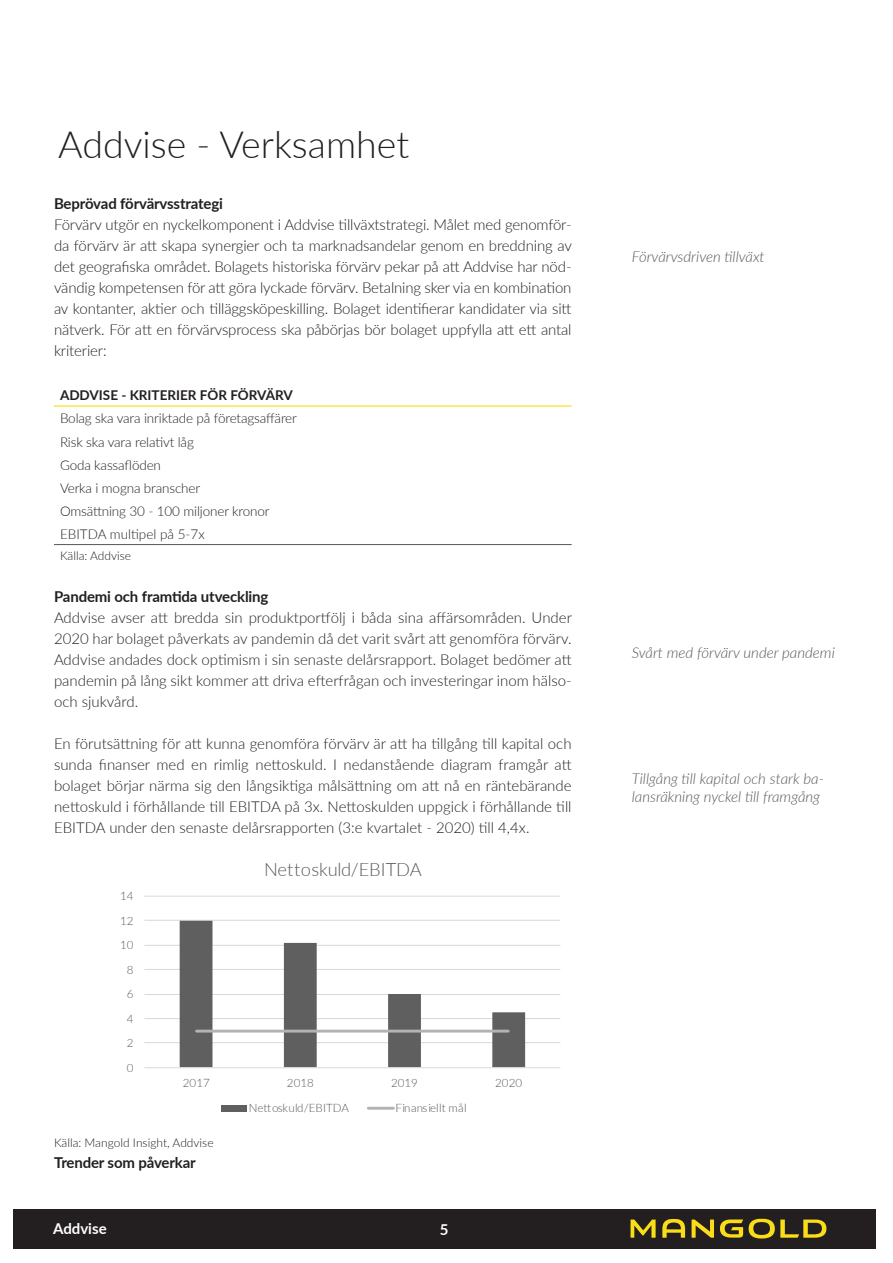
<style>
.page{position:relative;width:893px;height:1263px;background:#fff}
.page>*{position:absolute;margin:0;border:0;box-sizing:border-box;transform-origin:0 0}
.t1{font:300 37.5px "Lato";color:#231f20}
.t2{font:300 18.3px "Lato";color:#595959}
.brödtext_analys{font:300 15px/21px "Lato";color:#231f20;text-align:justify}
.Sidotext_analys{font:italic 300 15px/18px "Lato";color:#595755}
.t3{font:700 15px "Lato";letter-spacing:-.01em;color:#231f20}
.t4{font:700 15px "Lato";color:#fff}
.Tabell_light_text{font:300 13.5px "Lato";letter-spacing:-.01em;color:#231f20}
.Tabell_rubrik{font:700 13.5px "Lato";color:#231f20}
.Källa{font:300 12px "Lato";color:#231f20}
.t5{font:300 11.55px "Lato";letter-spacing:.005em;color:#595959}
</style>
<div class="page">
<div style="left:13px;top:1209px;width:862px;height:40px;background:#231f20"></div>
<svg style="left:630px;top:1219px;width:26px;height:19px"></svg>
<svg style="left:692px;top:1219px;width:22px;height:19px"></svg>
<svg style="left:662px;top:1219px;width:23px;height:19px"></svg>
<svg style="left:720px;top:1219px;width:23px;height:18px"></svg>
<svg style="left:749px;top:1219px;width:77px;height:19px"></svg>
<hr style="left:54px;top:405px;width:518px;height:2px;background:#fadd17">
<hr style="left:54px;top:544px;width:518px;height:1px;background:#54575a">
<hr style="left:144px;top:1042px;width:416px;height:1px;background:#d9d9d9">
<hr style="left:144px;top:1018px;width:416px;height:1px;background:#d9d9d9">
<hr style="left:144px;top:994px;width:416px;height:1px;background:#d9d9d9">
<hr style="left:144px;top:969px;width:416px;height:1px;background:#d9d9d9">
<hr style="left:144px;top:945px;width:416px;height:1px;background:#d9d9d9">
<hr style="left:144px;top:920px;width:416px;height:1px;background:#d9d9d9">
<hr style="left:144px;top:896px;width:416px;height:1px;background:#d9d9d9">
<svg style="left:180px;top:921px;width:345px;height:146px"></svg>
<hr style="left:144px;top:1067px;width:416px;height:1px;background:#d9d9d9">
<hr style="left:197px;top:1030px;width:311px;height:2px;background:#b3b3b3">
<div style="left:221px;top:1105px;width:25px;height:6px;background:#5f5f5f"></div>
<hr style="left:368px;top:1107px;width:25px;height:3px;background:#b3b3b3">
<p class="t1" style="left:58px;top:119px;width:352px">Addvise - Verksamhet</p>
<p class="t3" style="left:54px;top:193px;width:171px">Beprövad förvärvsstrategi</p>
<p class="brödtext_analys" style="left:54px;top:214px;width:519px">Förvärv utgör en nyckelkomponent i Addvise tillväxtstrategi. Målet med genomför&shy;da förvärv är att skapa synergier och ta marknadsandelar genom en breddning av det geografiska området. Bolagets historiska förvärv pekar på att Addvise har nöd&shy;vändig kompetensen för att göra lyckade förvärv. Betalning sker via en kombination av kontanter, aktier och tilläggsköpeskilling. Bolaget identifierar kandidater via sitt nätverk. För att en förvärvsprocess ska påbörjas bör bolaget uppfylla att ett antal kriterier:</p>
<p class="Tabell_rubrik" style="left:60px;top:385px;width:234px">ADDVISE - KRITERIER FÖR FÖRVÄRV</p>
<p class="Tabell_light_text" style="left:60px;top:409px;width:238px">Bolag ska vara inriktade på företagsaffärer</p>
<p class="Tabell_light_text" style="left:60px;top:433px;width:135px">Risk ska vara relativt låg</p>
<p class="Tabell_light_text" style="left:60px;top:456px;width:103px">Goda kassaflöden</p>
<p class="Tabell_light_text" style="left:60px;top:479px;width:142px">Verka i mogna branscher</p>
<p class="Tabell_light_text" style="left:60px;top:501px;width:211px">Omsättning 30 - 100 miljoner kronor</p>
<p class="Tabell_light_text" style="left:60px;top:524px;width:146px">EBITDA multipel på 5-7x</p>
<p class="Källa" style="left:60px;top:548px;width:73px">Källa: Addvise</p>
<p class="t3" style="left:54px;top:586px;width:216px">Pandemi och framtida utveckling</p>
<p class="brödtext_analys" style="left:54px;top:607px;width:519px">Addvise avser att bredda sin produktportfölj i båda sina affärsområden. Under 2020 har bolaget påverkats av pandemin då det varit svårt att genomföra förvärv.<br>Addvise andades dock optimism i sin senaste delårsrapport. Bolaget bedömer att pandemin på lång sikt kommer att driva efterfrågan och investeringar inom hälso&shy;och sjukvård.</p>
<p class="brödtext_analys" style="left:54px;top:733px;width:519px">En förutsättning för att kunna genomföra förvärv är att ha tillgång till kapital och sunda finanser med en rimlig nettoskuld. I nedanstående diagram framgår att bolaget börjar närma sig den långsiktiga målsättning om att nå en räntebärande nettoskuld i förhållande till EBITDA på 3x. Nettoskulden uppgick i förhållande till EBITDA under den senaste delårsrapporten (3:e kvartalet - 2020) till 4,4x.</p>
<p class="t5" style="left:120px;top:888px;width:15px">14</p>
<p class="t5" style="left:120px;top:912px;width:15px">12</p>
<p class="t5" style="left:120px;top:937px;width:15px">10</p>
<p class="t5" style="left:127px;top:961px;width:8px">8</p>
<p class="t5" style="left:127px;top:986px;width:8px">6</p>
<p class="t5" style="left:127px;top:1010px;width:8px">4</p>
<p class="t5" style="left:127px;top:1035px;width:8px">2</p>
<p class="t5" style="left:127px;top:1059px;width:8px">0</p>
<p class="t2" style="left:264px;top:857px;width:159px">Nettoskuld/EBITDA</p>
<p class="t5" style="left:183px;top:1074px;width:28px">2017</p>
<p class="t5" style="left:287px;top:1074px;width:28px">2018</p>
<p class="t5" style="left:391px;top:1074px;width:28px">2019</p>
<p class="t5" style="left:495px;top:1074px;width:28px">2020</p>
<p class="t5" style="left:249px;top:1100px;width:102px">Nettoskuld/EBITDA</p>
<p class="t5" style="left:396px;top:1100px;width:73px">Finansiellt mål</p>
<p class="Källa" style="left:54px;top:1134px;width:161px">Källa: Mangold Insight, Addvise</p>
<p class="t3" style="left:54px;top:1151px;width:143px">Trender som påverkar</p>
<p class="t4" style="left:53px;top:1217px;width:55px">Addvise</p>
<p class="t4" style="left:440px;top:1218px;width:10px">5</p>
<p class="Sidotext_analys" style="left:632px;top:247px;width:134px">Förvärvsdriven tillväxt</p>
<p class="Sidotext_analys" style="left:632px;top:643px;width:205px">Svårt med förvärv under pandemi</p>
<p class="Sidotext_analys" style="left:632px;top:769px;width:192px">Tillgång till kapital och stark ba&shy;lansräkning nyckel till framgång</p>
</div>
